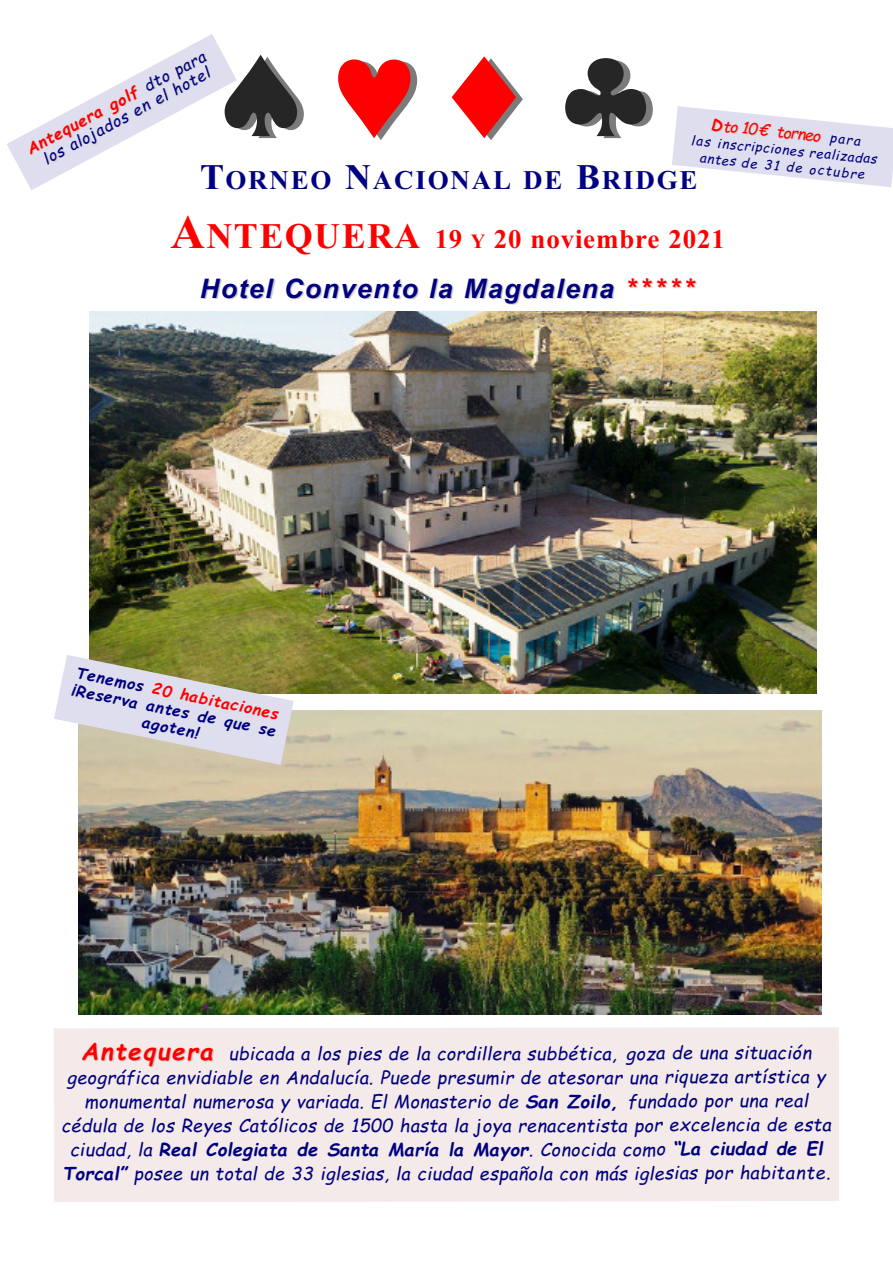
<style>
.page{position:relative;width:893px;height:1263px;background:#fff}
.page>*{position:absolute;margin:0;border:0;box-sizing:border-box;transform-origin:0 0}
.t1{font:700 27px/58.7px "Times New Roman";letter-spacing:.065em;color:#000080;text-align:center}
.t2{font:italic 700 27px "Arial";letter-spacing:.05em;color:#000080}
.t3{font:italic 18px/24px "Comic Sans MS";letter-spacing:.02em;color:#000080;text-align:center}
.t4{font:italic 15.75px/16.4px "Comic Sans MS";color:#000080;text-align:center}
.t5{font:italic 15.75px "Comic Sans MS";color:#f00}
.t6{font:italic 700 15.45px/17.2px "Comic Sans MS";color:#000080;text-align:center}
.t7{font:italic 13.05px/16.5px "Comic Sans MS";color:#000080;text-align:center}
.s1{font-weight:700;color:#f00}
.s2{font-weight:700;color:#ccc}
.s3{color:#ccc}
.s4{font-size:13.05px;color:#000080}
.s5{font-size:36px}
.s6{font-size:48px;color:#f00}
.s7{font-size:36px;color:#f00}
.s8{color:#f00}
.s9{font-size:20.25px;color:#f00}
.s10{font-weight:700;font-size:24px;color:#f00}
.s11{font-weight:700}
</style>
<div class="page">
<div style="left:54px;top:1027px;width:785px;height:175px;background:#f3eae9"></div>
<img style="left:89px;top:312px;width:728px;height:381px">
<img style="left:78px;top:711px;width:744px;height:303px">
<svg style="left:54px;top:655px;width:240px;height:110px"></svg>
<svg style="left:672px;top:106px;width:221px;height:81px"></svg>
<svg style="left:7px;top:34px;width:230px;height:156px"></svg>
<p class="t4" style="left:24px;top:143px;width:203px;rotate:-28deg"><span class="s1">Antequera golf</span> dto para los alojados en el hotel</p>
<p class="t5" style="left:713px;top:116px;width:151px;rotate:6deg"><span class="s2">D</span>t<span class="s3">o</span> 1<span class="s3">0</span>€ torneo <span class="s4">para</span></p>
<p class="t7" style="left:692px;top:132px;width:188px;rotate:6deg">las inscripciones realizadas antes de 31 de octubre</p>
<h1 class="t1" style="left:170px;top:151px;width:556px"><span class="s5">T</span>ORNEO <span class="s5">N</span>ACIONAL DE <span class="s5">B</span>RIDGE<br><span class="s6">A</span><span class="s7">NTEQUERA</span> <span class="s8">19</span> <span class="s9">Y</span> <span class="s8">20 noviembre 2021</span></h1>
<h1 class="t2" style="left:200px;top:272px;width:496px">Hotel Convento la Magdalena <span class="s8">*****</span></h1>
<p class="t6" style="left:76px;top:665px;width:210px;rotate:11deg">Tenemos <span class="s8">20 habitaciones </span>¡Reserva antes de que se agoten!</p>
<p class="t3" style="left:62px;top:1041px;width:771px"><span class="s10">Antequera</span> ubicada a los pies de la cordillera subbética, goza de una situación geográfica envidiable en Andalucía. Puede presumir de atesorar una riqueza artística y monumental numerosa y variada. El Monasterio de <span class="s11">San Zoilo,</span> fundado por una real cédula de los Reyes Católicos de 1500 hasta la joya renacentista por excelencia de esta ciudad, la <span class="s11">Real Colegiata de Santa María la Mayor</span>. Conocida como <span class="s11">“La ciudad de El Torcal”</span> posee un total de 33 iglesias, la ciudad española con más iglesias por habitante.</p>
</div>
